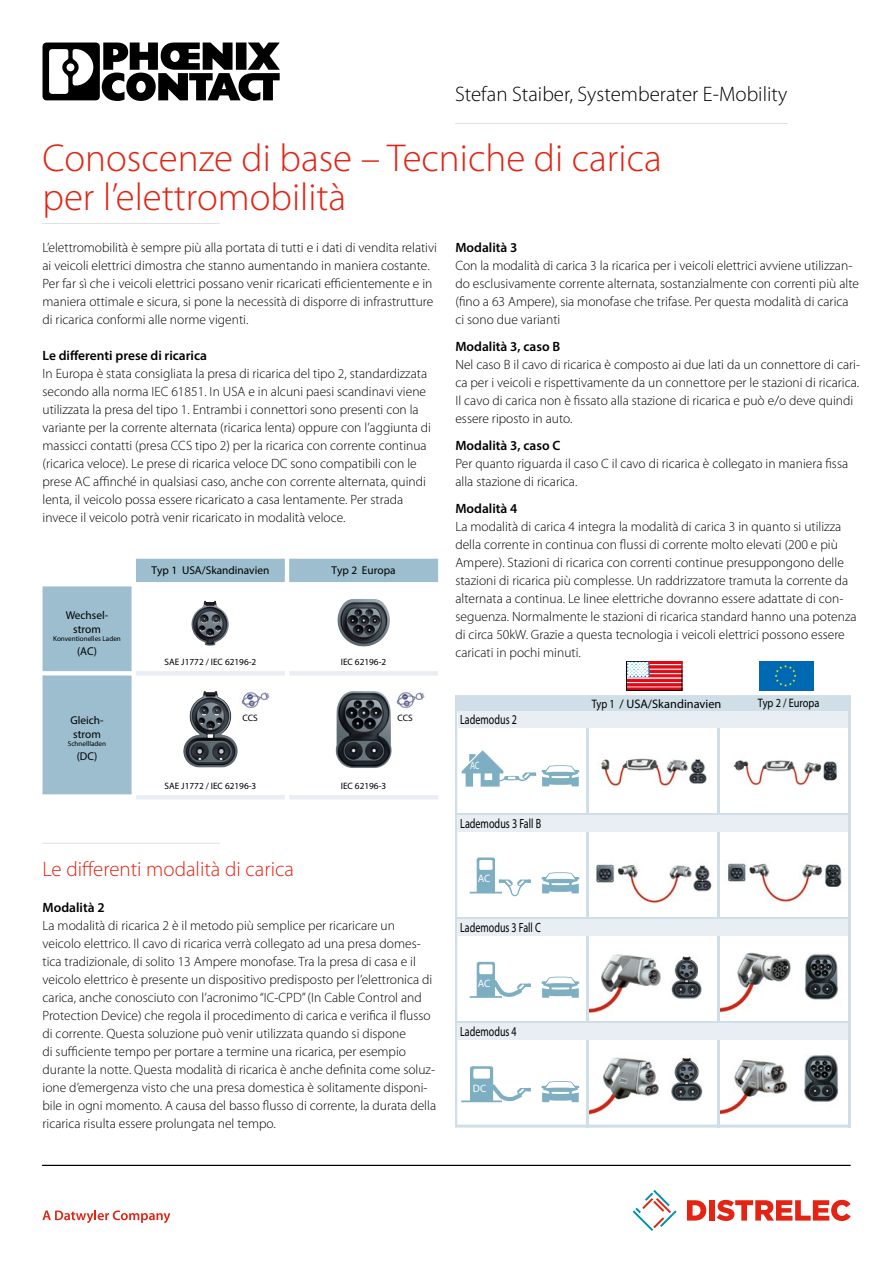
<style>
.page{position:relative;width:893px;height:1263px;background:#fff}
.page>*{position:absolute;margin:0;border:0;box-sizing:border-box;transform-origin:0 0}
.t1{font:300 39px/39px "Myriad Pro";color:#e42313}
.t2{font:300 21px "Myriad Pro";color:#000}
.t3{font:300 21px "Myriad Pro";color:#e42313}
.t4{font:300 13.5px/18px "Myriad Pro";color:#000}
.t5{font:600 13.5px "Myriad Pro";color:#000}
.t6{font:700 13.35px "Px C Gill Alt One";color:#000;scale:.75 1}
.t7{font:12.3px "Px C Gill Alt One";color:#000}
.t8{font:12.3px "Px C Gill Alt One";color:#000;scale:.84 1}
.t9{font:700 11.4px/13.6px "Px C Gill Alt One";color:#000;text-align:center}
.t10{font:11.4px "Px C Gill Alt One";color:#000}
.t11{font:700 10.8px "Px C Gill Alt One";letter-spacing:-.015em;color:#fff}
.t12{font:700 10.8px "Px C Gill Alt One";letter-spacing:-.015em;color:#fff;scale:.75 1}
.t13{font:9.3px "Px C Gill Alt One";color:#000}
.t14{font:700 7.05px "Px C Gill Alt One";color:#000}
.s1{font-weight:700}
</style>
<div class="page">
<svg style="left:43px;top:43px;width:237px;height:58px"></svg>
<hr style="left:42px;top:1165px;width:808px;height:1px;background:#000">
<hr style="left:42px;top:223px;width:178px;height:1px;background:#e1e1e1">
<hr style="left:42px;top:843px;width:178px;height:1px;background:#e1e1e1">
<svg style="left:633px;top:1190px;width:44px;height:41px"></svg>
<svg style="left:687px;top:1200px;width:19px;height:20px"></svg>
<div style="left:709px;top:1200px;width:6px;height:20px;background:#e42313"></div>
<svg style="left:717px;top:1200px;width:134px;height:21px"></svg>
<svg style="left:43px;top:1210px;width:127px;height:13px"></svg>
<svg style="left:455px;top:695px;width:396px;height:432px"></svg>
<hr style="left:586px;top:711px;width:3px;height:416px;background:#d0dee7">
<hr style="left:455px;top:812px;width:396px;height:3px;background:#d0dee7">
<hr style="left:455px;top:916px;width:393px;height:3px;background:#d0dee7">
<hr style="left:455px;top:1020px;width:393px;height:3px;background:#d0dee7">
<hr style="left:717px;top:711px;width:3px;height:416px;background:#d0dee7">
<div style="left:458px;top:711px;width:391px;height:17px;background:#e8eef3"></div>
<div style="left:458px;top:815px;width:393px;height:17px;background:#e8eef3"></div>
<div style="left:458px;top:919px;width:390px;height:17px;background:#e8eef3"></div>
<div style="left:458px;top:1023px;width:390px;height:17px;background:#e8eef3"></div>
<svg style="left:541px;top:872px;width:38px;height:21px"></svg>
<svg style="left:462px;top:750px;width:117px;height:37px"></svg>
<svg style="left:470px;top:857px;width:61px;height:39px"></svg>
<div style="left:479px;top:860px;width:13px;height:10px;background:#fff"></div>
<svg style="left:541px;top:976px;width:38px;height:22px"></svg>
<svg style="left:470px;top:962px;width:61px;height:39px"></svg>
<svg style="left:541px;top:1081px;width:38px;height:21px"></svg>
<svg style="left:461px;top:1066px;width:70px;height:39px"></svg>
<hr style="left:848px;top:711px;width:3px;height:416px;background:#d0dee7">
<svg style="left:628px;top:663px;width:52px;height:25px"></svg>
<div style="left:649px;top:670px;width:33px;height:3px;border:1px solid #e30613"></div>
<div style="left:649px;top:675px;width:33px;height:2px;border:1px solid #e30613"></div>
<hr style="left:626px;top:684px;width:56px;height:2px;background:#e30613">
<div style="left:626px;top:679px;width:56px;height:2px;background:#e30613;border:1px solid #e30613"></div>
<svg style="left:628px;top:663px;width:21px;height:14px"></svg>
<svg style="left:628px;top:663px;width:20px;height:13px"></svg>
<div style="left:626px;top:661px;width:56px;height:29px;border:1px solid #000"></div>
<hr style="left:649px;top:666px;width:33px;height:2px;background:#e30613">
<div style="left:649px;top:661px;width:33px;height:2px;background:#e30613;border:1px solid #e30613"></div>
<div style="left:759px;top:661px;width:54px;height:29px;background:#0069b4"></div>
<svg style="left:774px;top:665px;width:23px;height:22px"></svg>
<svg style="left:43px;top:559px;width:395px;height:235px"></svg>
<hr style="left:289px;top:671px;width:149px;height:4px;background:#e8eef3">
<hr style="left:136px;top:671px;width:149px;height:4px;background:#e8eef3">
<hr style="left:289px;top:795px;width:149px;height:4px;background:#e8eef3">
<hr style="left:136px;top:795px;width:149px;height:4px;background:#e8eef3">
<img style="left:191px;top:601px;width:38px;height:45px">
<img style="left:340px;top:599px;width:33px;height:11px">
<img style="left:183px;top:691px;width:55px;height:76px">
<img style="left:336px;top:691px;width:56px;height:77px">
<img style="left:240px;top:689px;width:32px;height:21px">
<img style="left:395px;top:689px;width:32px;height:21px">
<hr style="left:455px;top:123px;width:332px;height:1px;background:#e1e1e1">
<p class="t2" style="left:455px;top:81px;width:334px">Stefan Staiber, Systemberater E-Mobility</p>
<p class="t1" style="left:43px;top:138px;width:621px">Conoscenze di base – Tecniche di carica per l’elettromobilità</p>
<p class="t4" style="left:43px;top:238px;width:396px">L’elettromobilità è sempre più alla portata di tutti e i dati di vendita relativi ai veicoli elettrici dimostra che stanno aumentando in maniera costante.<br>Per far sì che i veicoli elettrici possano venir ricaricati efficientemente e in maniera ottimale e sicura, si pone la necessità di disporre di infrastrutture di ricarica conformi alle norme vigenti.</p>
<p class="t5" style="left:43px;top:347px;width:166px">Le differenti prese di ricarica</p>
<p class="t4" style="left:43px;top:364px;width:390px">In Europa è stata consigliata la presa di ricarica del tipo 2, standardizzata secondo alla norma IEC 61851. In USA e in alcuni paesi scandinavi viene utilizzata la presa del tipo 1. Entrambi i connettori sono presenti con la variante per la corrente alternata (ricarica lenta) oppure con l’aggiunta di massicci contatti (presa CCS tipo 2) per la ricarica con corrente continua (ricarica veloce). Le prese di ricarica veloce DC sono compatibili con le prese AC affinché in qualsiasi caso, anche con corrente alternata, quindi lenta, il veicolo possa essere ricaricato a casa lentamente. Per strada invece il veicolo potrà venir ricaricato in modalità veloce.</p>
<p class="t9" style="left:66px;top:608px;width:44px">Wechsel&shy;strom</p>
<p class="t14" style="left:53px;top:634px;width:69px">Konventionelles Laden</p>
<p class="t9" style="left:77px;top:644px;width:21px">(AC)</p>
<p class="t9" style="left:70px;top:713px;width:35px;text-align:left">Gleich&shy;strom</p>
<p class="t14" style="left:68px;top:740px;width:40px">Schnellladen</p>
<p class="t9" style="left:77px;top:749px;width:22px">(DC)</p>
<p class="t10" style="left:152px;top:563px;width:119px"><span class="s1">Typ 1</span> USA/Skandinavien</p>
<p class="t10" style="left:332px;top:563px;width:66px"><span class="s1">Typ 2</span> Europa</p>
<p class="t13" style="left:165px;top:656px;width:93px">SAE J1772 / IEC 62196-2</p>
<p class="t13" style="left:341px;top:656px;width:47px">IEC 62196-2</p>
<p class="t13" style="left:243px;top:712px;width:17px">CCS</p>
<p class="t13" style="left:397px;top:712px;width:17px">CCS</p>
<p class="t13" style="left:165px;top:780px;width:93px">SAE J1772 / IEC 62196-3</p>
<p class="t13" style="left:341px;top:780px;width:47px">IEC 62196-3</p>
<p class="t3" style="left:43px;top:856px;width:253px">Le differenti modalità di carica</p>
<p class="t5" style="left:43px;top:899px;width:64px">Modalità 2</p>
<p class="t4" style="left:43px;top:916px;width:395px">La modalità di ricarica 2 è il metodo più semplice per ricaricare un veicolo elettrico. Il cavo di ricarica verrà collegato ad una presa domes&shy;tica tradizionale, di solito 13 Ampere monofase. Tra la presa di casa e il veicolo elettrico è presente un dispositivo predisposto per l’elettronica di carica, anche conosciuto con l’acronimo “IC-CPD” (In Cable Control and Protection Device) che regola il procedimento di carica e verifica il flusso di corrente. Questa soluzione può venir utilizzata quando si dispone<br>di sufficiente tempo per portare a termine una ricarica, per esempio durante la notte. Questa modalità di ricarica è anche definita come soluz&shy;ione d’emergenza visto che una presa domestica è solitamente disponi&shy;bile in ogni momento. A causa del basso flusso di corrente, la durata della ricarica risulta essere prolungata nel tempo.</p>
<p class="t5" style="left:455px;top:239px;width:64px">Modalità 3</p>
<p class="t4" style="left:455px;top:256px;width:405px">Con la modalità di carica 3 la ricarica per i veicoli elettrici avviene utilizzan&shy;do esclusivamente corrente alternata, sostanzialmente con correnti più alte (fino a 63 Ampere), sia monofase che trifase. Per questa modalità di carica ci sono due varianti</p>
<p class="t5" style="left:455px;top:338px;width:106px">Modalità 3, caso B</p>
<p class="t4" style="left:455px;top:355px;width:406px">Nel caso B il cavo di ricarica è composto ai due lati da un connettore di cari&shy;ca per i veicoli e rispettivamente da un connettore per le stazioni di ricarica.<br>Il cavo di carica non è fissato alla stazione di ricarica e può e/o deve quindi essere riposto in auto.</p>
<p class="t5" style="left:455px;top:437px;width:106px">Modalità 3, caso C</p>
<p class="t4" style="left:455px;top:454px;width:394px">Per quanto riguarda il caso C il cavo di ricarica è collegato in maniera fissa alla stazione di ricarica.</p>
<p class="t5" style="left:455px;top:500px;width:64px">Modalità 4</p>
<p class="t4" style="left:455px;top:517px;width:403px">La modalità di carica 4 integra la modalità di carica 3 in quanto si utilizza della corrente in continua con flussi di corrente molto elevati (200 e più Ampere). Stazioni di ricarica con correnti continue presuppongono delle stazioni di ricarica più complesse. Un raddrizzatore tramuta la corrente da alternata a continua. Le linee elettriche dovranno essere adattate di con&shy;seguenza. Normalmente le stazioni di ricarica standard hanno una potenza di circa 50kW. Grazie a questa tecnologia i veicoli elettrici possono essere caricati in pochi minuti.</p>
<p class="t6" style="left:460px;top:711px;width:77px">Lademodus 2</p>
<p class="t12" style="left:470px;top:759px;width:14px">AC</p>
<p class="t6" style="left:460px;top:815px;width:109px">Lademodus 3 Fall B</p>
<p class="t11" style="left:478px;top:872px;width:14px">AC</p>
<p class="t6" style="left:460px;top:919px;width:109px">Lademodus 3 Fall C</p>
<p class="t11" style="left:478px;top:977px;width:14px">AC</p>
<p class="t6" style="left:460px;top:1023px;width:77px">Lademodus 4</p>
<p class="t11" style="left:473px;top:1081px;width:15px">DC</p>
<p class="t7" style="left:592px;top:696px;width:131px"><span class="s1">Typ 1</span> / USA/Skandinavien</p>
<p class="t8" style="left:758px;top:695px;width:75px"><span class="s1">Typ 2</span> / Europa</p>
</div>
